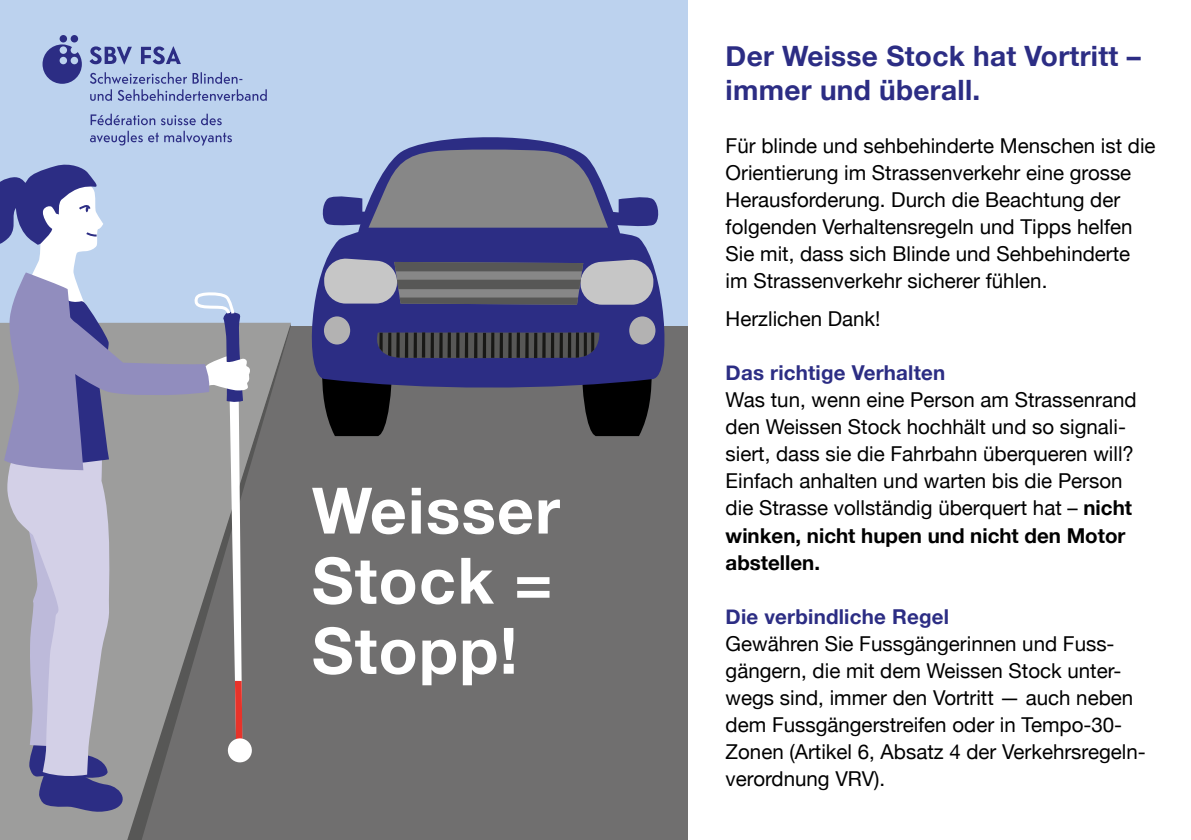
<style>
.page{position:relative;width:1191px;height:840px;background:#fff}
.page>*{position:absolute;margin:0;border:0;box-sizing:border-box;transform-origin:0 0}
.t1{font:700 64px/70px "Helvetica Neue";letter-spacing:.02em;color:#fff}
.t2{font:700 28px/34px "Helvetica Neue";letter-spacing:.01em;color:#2c2d84}
.t3{font:20.4px/27px "Helvetica Neue";color:#000}
.t4{font:700 20.4px "Helvetica Neue";letter-spacing:.01em;color:#2c2d84}
.s1{font-weight:700}
</style>
<div class="page">
<div style="left:0;top:0;width:687px;height:839px;background:#bcd2ee"></div>
<div style="left:0;top:326px;width:687px;height:513px;background:#706f6f"></div>
<svg style="left:0;top:322px;width:291px;height:517px"></svg>
<svg style="left:311px;top:137px;width:354px;height:234px;fill:#2c2d84"></svg>
<svg style="left:320px;top:149px;width:340px;height:78px"></svg>
<svg style="left:313px;top:258px;width:347px;height:178px"></svg>
<svg style="left:0;top:164px;width:251px;height:649px"></svg>
<svg style="left:43px;top:35px;width:39px;height:49px"></svg>
<svg style="left:90px;top:46px;width:42px;height:18px"></svg>
<svg style="left:90px;top:72px;width:177px;height:29px"></svg>
<svg style="left:91px;top:114px;width:64px;height:11px"></svg>
<svg style="left:161px;top:114px;width:61px;height:11px"></svg>
<svg style="left:90px;top:131px;width:142px;height:14px"></svg>
<svg style="left:141px;top:46px;width:40px;height:18px"></svg>
<p class="t1" style="left:312px;top:477px;width:250px">Weisser</p>
<p class="t1" style="left:312px;top:547px;width:242px">Stock =<br>Stopp!</p>
<p class="t2" style="left:725px;top:39px;width:416px">Der Weisse Stock hat Vortritt – immer und überall.</p>
<p class="t3" style="left:725px;top:133px;width:431px">Für blinde und sehbehinderte Menschen ist die Orientierung im Strassenverkehr eine grosse Herausforderung. Durch die Beachtung der folgenden Verhaltensregeln und Tipps helfen Sie mit, dass sich Blinde und Sehbehinderte im Strassenverkehr sicherer fühlen.</p>
<p class="t3" style="left:725px;top:306px;width:156px">Herzlichen Dank!</p>
<p class="t4" style="left:725px;top:357px;width:221px">Das richtige Verhalten</p>
<p class="t3" style="left:725px;top:387px;width:412px">Was tun, wenn eine Person am Strassenrand den Weissen Stock hochhält und so signali&shy;siert, dass sie die Fahrbahn überqueren will?<br>Einfach anhalten und warten bis die Person die Strasse vollständig überquert hat – <span class="s1">nicht winken, nicht hupen und nicht den Motor abstellen.</span></p>
<p class="t4" style="left:725px;top:600px;width:225px">Die verbindliche Regel</p>
<p class="t3" style="left:725px;top:630px;width:421px">Gewähren Sie Fussgängerinnen und Fuss&shy;gängern, die mit dem Weissen Stock unter&shy;wegs sind, immer den Vortritt — auch neben dem Fussgängerstreifen oder in Tempo-30- Zonen (Artikel 6, Absatz 4 der Verkehrsregeln&shy;verordnung VRV).</p>
</div>
